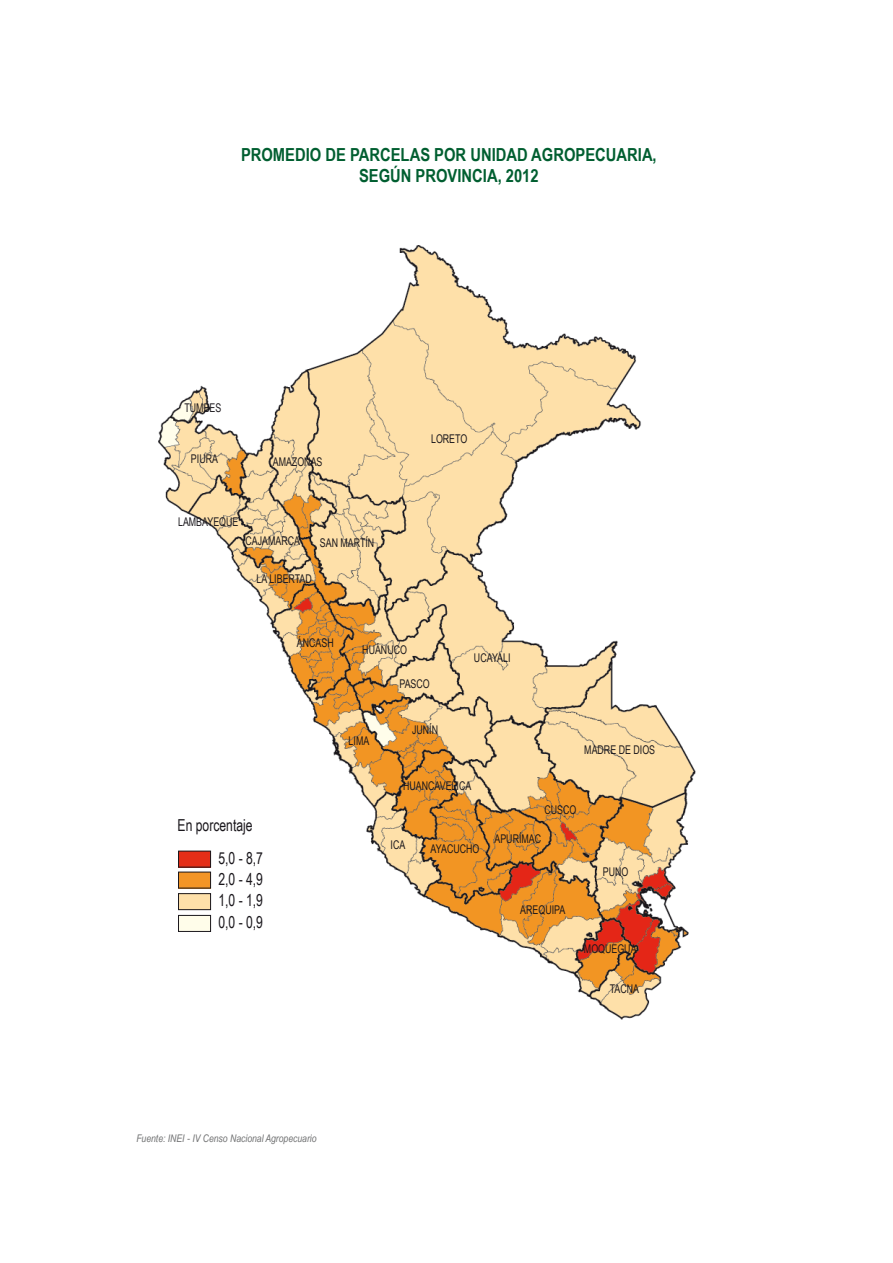
<style>
.page{position:relative;width:893px;height:1263px;background:#fff}
.page>*{position:absolute;margin:0;border:0;box-sizing:border-box;transform-origin:0 0}
.t1{font:700 18px/21px "Arial Narrow";color:#005e30;text-align:center}
.t2{font:16.5px/21.6px "Arial Narrow";color:#1a171c;scale:.9 1}
.t3{font:12px "Arial Narrow";color:#1a171c;scale:.9 1}
.t4{font:italic 10.5px "Arial Narrow";color:#707172}
</style>
<div class="page">
<img style="left:159px;top:246px;width:536px;height:774px">
<div style="left:179px;top:851px;width:32px;height:16px;background:#e42e18"></div>
<div style="left:178px;top:851px;width:33px;height:16px;border:1px solid #1a171c"></div>
<div style="left:179px;top:872px;width:32px;height:16px;background:#f39526"></div>
<div style="left:178px;top:872px;width:33px;height:16px;border:1px solid #1a171c"></div>
<div style="left:179px;top:894px;width:32px;height:16px;background:#fee0a9"></div>
<div style="left:178px;top:893px;width:33px;height:17px;border:1px solid #1a171c"></div>
<div style="left:179px;top:915px;width:32px;height:16px;background:#fffdea"></div>
<div style="left:178px;top:915px;width:33px;height:17px;border:1px solid #1a171c"></div>
<h1 class="t1" style="left:241px;top:143px;width:417px">PROMEDIO DE PARCELAS POR UNIDAD AGROPECUARIA,<br>SEGÚN PROVINCIA, 2012</h1>
<p class="t3" style="left:184px;top:399px;width:43px">TUMBES</p>
<p class="t3" style="left:191px;top:449px;width:32px">PIURA</p>
<p class="t3" style="left:273px;top:452px;width:57px">AMAZONAS</p>
<p class="t3" style="left:431px;top:430px;width:42px">LORETO</p>
<p class="t3" style="left:178px;top:513px;width:69px">LAMBAYEQUE</p>
<p class="t3" style="left:246px;top:532px;width:62px">CAJAMARCA</p>
<p class="t3" style="left:320px;top:534px;width:62px">SAN MARTÍN</p>
<p class="t3" style="left:257px;top:570px;width:63px">LA LIBERTAD</p>
<h2 class="t2" style="left:218px;top:808px;width:51px;line-height:32.5px;text-indent:-41px">En porcentaje<br>5,0 - 8,7</h2>
<h2 class="t2" style="left:218px;top:867px;width:51px;text-align:justify">2,0 - 4,9<br>1,0 - 1,9<br>0,0 - 0,9</h2>
<p class="t3" style="left:297px;top:634px;width:43px">ÁNCASH</p>
<p class="t3" style="left:362px;top:641px;width:51px">HUÁNUCO</p>
<p class="t3" style="left:399px;top:675px;width:35px">PASCO</p>
<p class="t3" style="left:474px;top:649px;width:42px">UCAYALI</p>
<p class="t3" style="left:349px;top:731px;width:24px">LIMA</p>
<p class="t3" style="left:412px;top:721px;width:30px">JUNÍN</p>
<p class="t3" style="left:403px;top:777px;width:77px">HUANCAVELICA</p>
<p class="t3" style="left:391px;top:836px;width:18px">ICA</p>
<p class="t3" style="left:431px;top:840px;width:56px">AYACUCHO</p>
<p class="t3" style="left:584px;top:741px;width:80px">MADRE DE DIOS</p>
<p class="t3" style="left:544px;top:801px;width:37px">CUSCO</p>
<p class="t3" style="left:494px;top:830px;width:53px">APURÍMAC</p>
<p class="t3" style="left:603px;top:863px;width:30px">PUNO</p>
<p class="t3" style="left:520px;top:901px;width:52px">AREQUIPA</p>
<p class="t3" style="left:584px;top:939px;width:60px">MOQUEGUA</p>
<p class="t3" style="left:610px;top:980px;width:34px">TACNA</p>
<p class="t4" style="left:136px;top:1131px;width:182px">Fuente: INEI - IV Censo Nacional Agropecuario</p>
</div>
